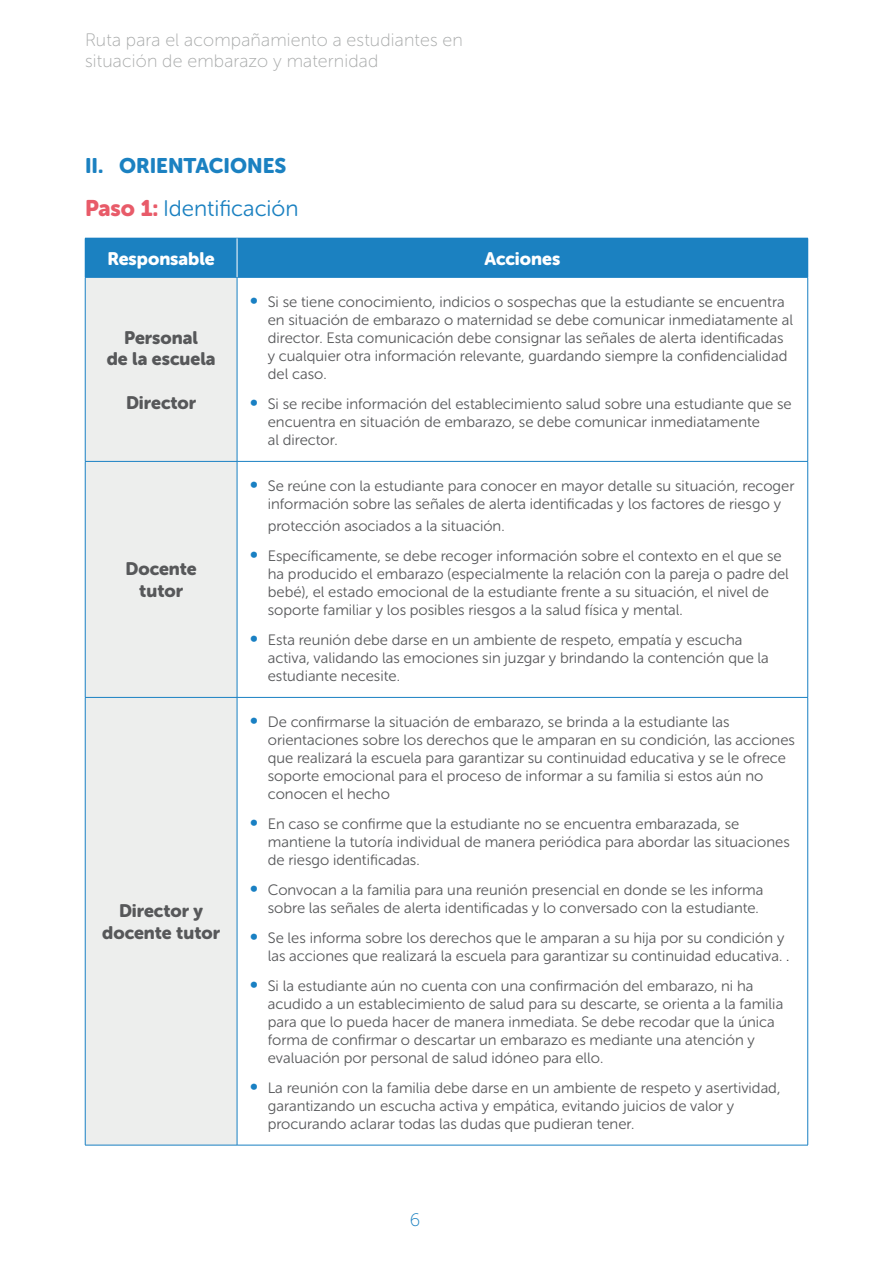
<style>
.page{position:relative;width:893px;height:1263px;background:#fff}
.page>*{position:absolute;margin:0;border:0;box-sizing:border-box;transform-origin:0 0}
.t1{font:22.5px "Museo Sans Rounded 300";color:#1b81c1}
.t2{font:21px "Museo Sans Rounded 900";color:#1b81c1}
.t3{font:18px/21px "Museo Sans Rounded 100";letter-spacing:.01em;color:#a7a9a9}
.t4{font:18px/21.6px "Museo Sans Rounded 900";color:#57585a;text-align:center}
.t5{font:18px "Museo Sans Rounded 900";color:#fff}
.t6{font:18px "Museo Sans Rounded 100";color:#1b81c1}
.t7{font:15px/18px "Museo Sans Rounded 300";color:#57585a}
.s1{font-family:"Museo Sans Rounded 900";color:#e85b69}
.s2{font-size:18px;color:#1980c3}
.s3{color:#3e3e3f}
</style>
<div class="page">
<div style="left:85px;top:238px;width:152px;height:39px;background:#1b81c1"></div>
<div style="left:237px;top:238px;width:571px;height:39px;background:#1b81c1"></div>
<div style="left:86px;top:278px;width:151px;height:867px;background:#edeeed"></div>
<hr style="left:85px;top:277px;width:152px;height:1px;background:#1980c3">
<hr style="left:85px;top:277px;width:1px;height:184px;background:#1980c3">
<hr style="left:237px;top:277px;width:1px;height:184px;background:#1980c3">
<hr style="left:807px;top:277px;width:1px;height:184px;background:#1980c3">
<hr style="left:85px;top:461px;width:152px;height:1px;background:#1980c3">
<hr style="left:85px;top:462px;width:1px;height:235px;background:#1980c3">
<hr style="left:237px;top:461px;width:571px;height:1px;background:#1980c3">
<hr style="left:237px;top:462px;width:1px;height:235px;background:#1980c3">
<hr style="left:807px;top:462px;width:1px;height:235px;background:#1980c3">
<hr style="left:85px;top:697px;width:152px;height:1px;background:#1980c3">
<hr style="left:85px;top:698px;width:1px;height:447px;background:#1980c3">
<hr style="left:237px;top:697px;width:571px;height:1px;background:#1980c3">
<hr style="left:237px;top:698px;width:1px;height:447px;background:#1980c3">
<hr style="left:807px;top:698px;width:1px;height:447px;background:#1980c3">
<hr style="left:85px;top:1145px;width:152px;height:1px;background:#1980c3">
<hr style="left:237px;top:1145px;width:571px;height:1px;background:#1980c3">
<hr style="left:237px;top:277px;width:571px;height:1px;background:#1980c3">
<hr style="left:237px;top:238px;width:1px;height:39px;background:#fff">
<p class="t3" style="left:85px;top:30px;width:379px">Ruta para el acompañamiento a estudiantes en situación de embarazo y maternidad</p>
<h2 class="t2" style="left:85px;top:154px;width:203px">II. ORIENTACIONES</h2>
<h1 class="t1" style="left:85px;top:196px;width:215px"><span class="s1">Paso 1:</span> Identificación</h1>
<p class="t5" style="left:108px;top:248px;width:109px">Responsable</p>
<p class="t5" style="left:484px;top:248px;width:77px">Acciones</p>
<p class="t4" style="left:107px;top:327px;width:110px">Personal<br>de la escuela</p>
<p class="t4" style="left:126px;top:391px;width:72px">Director</p>
<p class="t4" style="left:126px;top:558px;width:73px">Docente tutor</p>
<p class="t4" style="left:102px;top:900px;width:119px">Director y docente tutor</p>
<p class="t7" style="left:268px;top:293px;width:527px;text-indent:-18px"><span class="s2">∞</span> Si se tiene conocimiento, indicios o sospechas que la estudiante se encuentra en situación de embarazo o maternidad se debe comunicar inmediatamente al director. Esta comunicación debe consignar las señales de alerta identificadas y cualquier otra información relevante, guardando siempre la confidencialidad del caso.</p>
<p class="t7" style="left:268px;top:395px;width:525px;text-indent:-18px"><span class="s2">∞</span> Si se recibe información del establecimiento salud sobre una estudiante que se encuentra en situación de embarazo, se debe comunicar inmediatamente<br>al director.</p>
<p class="t7" style="left:250px;top:477px;width:546px;text-align:center"><span class="s2">∞</span> Se reúne con la estudiante para conocer en mayor detalle su situación, recoger información sobre las señales de alerta identificadas y los factores de riesgo y</p>
<p class="t7" style="left:250px;top:511px;width:533px;line-height:30px;text-indent:18px">protección asociados a la situación.<br><span class="s2">∞</span> Específicamente, se debe recoger información sobre el contexto en el que se</p>
<p class="t7" style="left:268px;top:565px;width:523px">ha producido el embarazo (especialmente la relación con la pareja o padre del bebé), el estado emocional de la estudiante frente a su situación, el nivel de soporte familiar y los posibles riesgos a la salud física y mental.</p>
<p class="t7" style="left:268px;top:631px;width:503px;text-indent:-18px"><span class="s2">∞</span> Esta reunión debe darse en un ambiente de respeto, empatía y escucha activa, validando las emociones sin juzgar y brindando la contención que la estudiante necesite.</p>
<p class="t7" style="left:268px;top:713px;width:529px;text-indent:-18px"><span class="s2">∞</span> De confirmarse la situación de embarazo, se brinda a la estudiante las orientaciones sobre los derechos que le amparan en su condición, las acciones que realizará la escuela para garantizar su continuidad educativa y se le ofrece soporte emocional para el proceso de informar a su familia si estos aún no conocen el hecho</p>
<p class="t7" style="left:268px;top:815px;width:523px;text-indent:-18px"><span class="s2">∞</span> En caso se confirme que la estudiante no se encuentra embarazada, se mantiene la tutoría individual de manera periódica para abordar las situaciones de riesgo identificadas.</p>
<p class="t7" style="left:268px;top:881px;width:497px;text-indent:-18px"><span class="s2">∞</span> Convocan a la familia para una reunión presencial en donde se les informa sobre las señales de alerta identificadas y lo conversado con la estudiante.</p>
<p class="t7" style="left:268px;top:929px;width:523px;text-indent:-18px"><span class="s2">∞</span> Se les informa sobre los derechos que le amparan a su hija por su condición y las acciones que realizará la escuela para garantizar su continuidad educativa. <span class="s3">.</span></p>
<p class="t7" style="left:268px;top:977px;width:517px;text-indent:-18px"><span class="s2">∞</span> Si la estudiante aún no cuenta con una confirmación del embarazo, ni ha acudido a un establecimiento de salud para su descarte, se orienta a la familia para que lo pueda hacer de manera inmediata. Se debe recodar que la única forma de confirmar o descartar un embarazo es mediante una atención y evaluación por personal de salud idóneo para ello.</p>
<p class="t7" style="left:268px;top:1079px;width:514px;text-indent:-18px"><span class="s2">∞</span> La reunión con la familia debe darse en un ambiente de respeto y asertividad, garantizando un escucha activa y empática, evitando juicios de valor y procurando aclarar todas las dudas que pudieran tener.</p>
<p class="t6" style="left:410px;top:1210px;width:12px">6</p>
</div>
